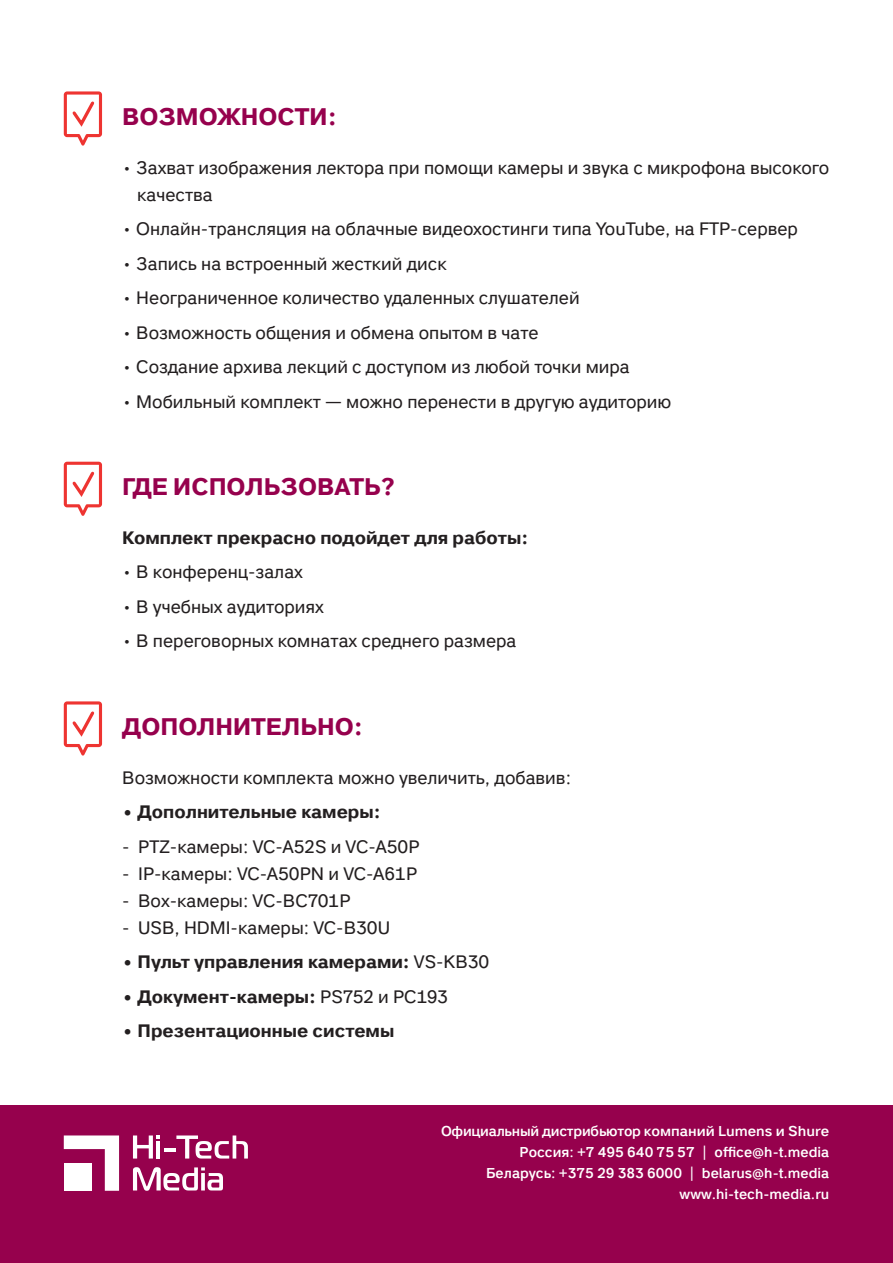
<style>
.page{position:relative;width:893px;height:1263px;background:#fff}
.page>*{position:absolute;margin:0;border:0;box-sizing:border-box;transform-origin:0 0}
.t1{font:700 24px "Studio Sans";color:#96014d}
.t2{font:18px/27px "Studio Sans";color:#231f20}
.t3{font:700 18px "Studio Sans";color:#231f20}
.t4{font:500 14.25px/21px "Studio Sans";color:#fff;text-align:right}
.s1{font-weight:400}
</style>
<div class="page">
<div style="left:0;top:1106px;width:893px;height:157px;background:#96014d"></div>
<svg style="left:64px;top:1135px;width:55px;height:56px"></svg>
<div style="left:64px;top:1163px;width:27px;height:28px;background:#fff"></div>
<svg style="left:133px;top:1135px;width:115px;height:23px"></svg>
<svg style="left:133px;top:1167px;width:90px;height:24px"></svg>
<svg style="left:64px;top:91px;width:38px;height:55px"></svg>
<svg style="left:64px;top:701px;width:38px;height:54px"></svg>
<svg style="left:64px;top:462px;width:38px;height:54px"></svg>
<h1 class="t1" style="left:122px;top:102px;width:216px">ВОЗМОЖНОСТИ:</h1>
<p class="t2" style="left:137px;top:154px;width:694px;text-indent:-15px">• Захват изображения лектора при помощи камеры и звука с микрофона высокого качества</p>
<p class="t2" style="left:122px;top:215px;width:677px">• Онлайн-трансляция на облачные видеохостинги типа YouTube, на FTP-сервер</p>
<p class="t2" style="left:122px;top:250px;width:326px">• Запись на встроенный жесткий диск</p>
<p class="t2" style="left:122px;top:284px;width:459px">• Неограниченное количество удаленных слушателей</p>
<p class="t2" style="left:122px;top:319px;width:418px">• Возможность общения и обмена опытом в чате</p>
<p class="t2" style="left:122px;top:353px;width:509px">• Создание архива лекций с доступом из любой точки мира</p>
<p class="t2" style="left:122px;top:388px;width:551px">• Мобильный комплект — можно перенести в другую аудиторию</p>
<h1 class="t1" style="left:122px;top:473px;width:274px">ГДЕ ИСПОЛЬЗОВАТЬ?</h1>
<p class="t3" style="left:122px;top:527px;width:407px">Комплект прекрасно подойдет для работы:</p>
<p class="t2" style="left:122px;top:559px;width:182px">• В конференц-залах</p>
<p class="t2" style="left:122px;top:593px;width:203px">• В учебных аудиториях</p>
<p class="t2" style="left:122px;top:628px;width:396px">• В переговорных комнатах среднего размера</p>
<h1 class="t1" style="left:122px;top:712px;width:242px">ДОПОЛНИТЕЛЬНО:</h1>
<p class="t2" style="left:122px;top:764px;width:450px">Возможности комплекта можно увеличить, добавив:</p>
<p class="t3" style="left:122px;top:801px;width:260px">• Дополнительные камеры:</p>
<p class="t2" style="left:122px;top:833px;width:299px">- PTZ-камеры: VC-A52S и VC-A50P</p>
<p class="t2" style="left:122px;top:860px;width:297px">- IP-камеры: VC-A50PN и VC-A61P</p>
<p class="t2" style="left:122px;top:887px;width:230px">- Box-камеры: VC-BC701P</p>
<p class="t2" style="left:122px;top:914px;width:269px">- USB, HDMI-камеры: VC-B30U</p>
<p class="t3" style="left:122px;top:951px;width:369px">• Пульт управления камерами: <span class="s1">VS-KB30</span></p>
<p class="t3" style="left:122px;top:986px;width:327px">• Документ-камеры: <span class="s1">PS752 и PC193</span></p>
<p class="t3" style="left:122px;top:1020px;width:274px">• Презентационные системы</p>
<p class="t4" style="left:441px;top:1120px;width:390px">Официальный дистрибьютор компаний Lumens и Shure Россия: +7 495 640 75 57 | office@h-t.media<br>Беларусь: +375 29 383 6000 | belarus@h-t.media www.hi-tech-media.ru</p>
</div>
